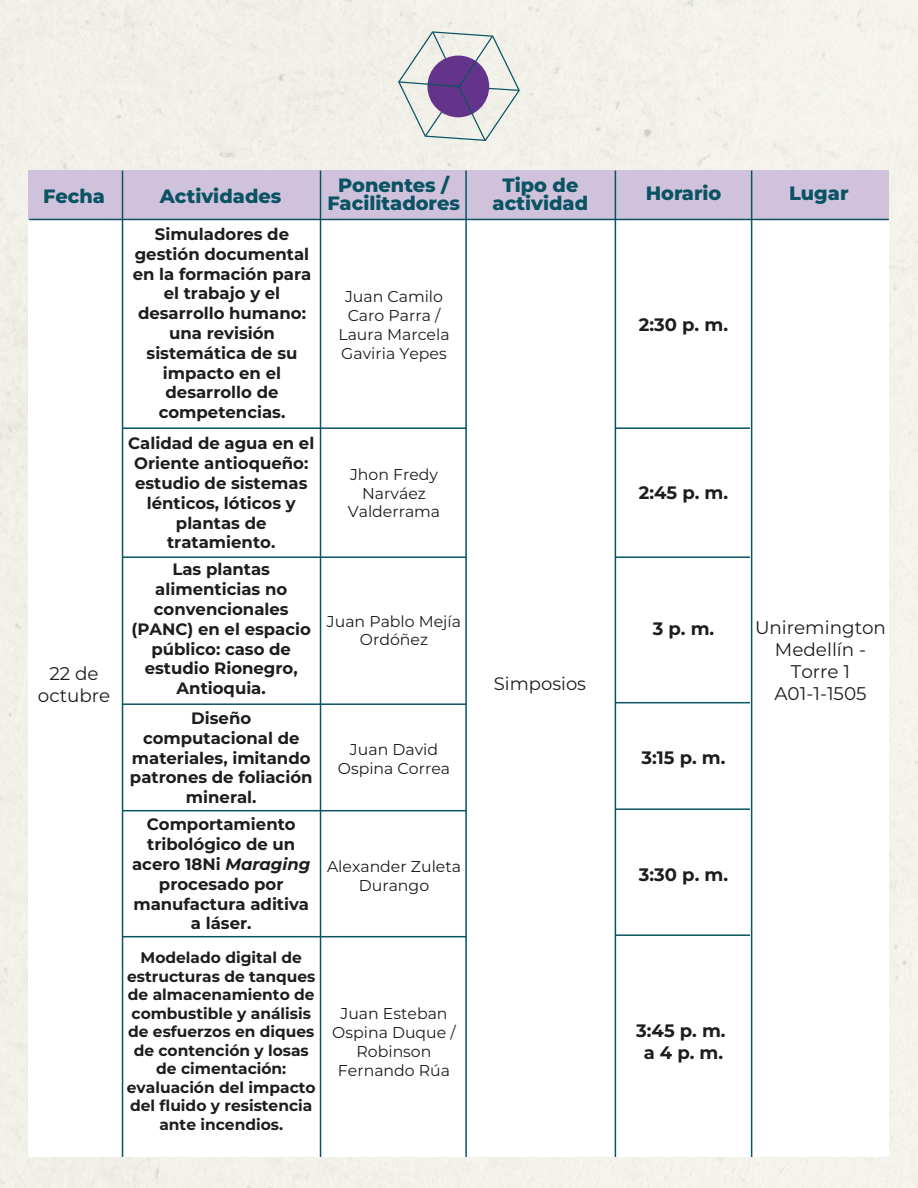
<style>
.page{position:relative;width:918px;height:1188px;background:#fff}
.page>*{position:absolute;margin:0;border:0;box-sizing:border-box;transform-origin:0 0}
.t1{font:800 19.2px/18.3px "Montserrat";color:#095362;text-align:center}
.t2{font:18.3px/22px "Montserrat";color:#1d1d1b;text-align:center}
.t3{font:700 18px/21.6px "Montserrat";color:#1d1d1b;text-align:center}
.t4{font:18px "Montserrat";color:#1d1d1b}
.t5{font:700 16.5px/19.8px "Montserrat";color:#1d1d1b;text-align:center}
.t6{font:15.75px/18.9px "Montserrat";color:#1d1d1b;text-align:center}
.t7{font:700 15.45px/18.6px "Montserrat";color:#1d1d1b;text-align:center}
.s1{font-style:italic}
</style>
<div class="page">
<div style="left:28px;top:170px;width:862px;height:50px;background:#d0c2dc"></div>
<hr style="left:29px;top:219px;width:860px;height:1px;background:#095362">
<hr style="left:122px;top:427px;width:344px;height:2px;background:#095362">
<hr style="left:320px;top:171px;width:1px;height:986px;background:#095362">
<hr style="left:122px;top:171px;width:1px;height:986px;background:#095362">
<hr style="left:465px;top:171px;width:2px;height:986px;background:#095362">
<hr style="left:615px;top:171px;width:1px;height:986px;background:#095362">
<hr style="left:751px;top:171px;width:1px;height:986px;background:#095362">
<hr style="left:616px;top:427px;width:134px;height:2px;background:#095362">
<hr style="left:122px;top:703px;width:344px;height:2px;background:#095362">
<hr style="left:616px;top:702px;width:134px;height:1px;background:#095362">
<hr style="left:122px;top:810px;width:344px;height:1px;background:#095362">
<hr style="left:616px;top:808px;width:134px;height:2px;background:#095362">
<hr style="left:122px;top:936px;width:344px;height:1px;background:#095362">
<hr style="left:616px;top:934px;width:134px;height:2px;background:#095362">
<hr style="left:122px;top:556px;width:344px;height:2px;background:#095362">
<hr style="left:616px;top:556px;width:134px;height:2px;background:#095362">
<svg style="left:398px;top:31px;width:122px;height:110px;background:#c5becc"></svg>
<p class="t1" style="left:43px;top:186px;width:63px">Fecha</p>
<p class="t1" style="left:160px;top:186px;width:123px">Actividades</p>
<p class="t1" style="left:327px;top:175px;width:134px">Ponentes /<br>Facilitadores</p>
<p class="t1" style="left:493px;top:175px;width:97px">Tipo de actividad</p>
<p class="t1" style="left:646px;top:183px;width:77px">Horario</p>
<p class="t1" style="left:789px;top:183px;width:61px">Lugar</p>
<p class="t2" style="left:38px;top:662px;width:74px">22 de octubre</p>
<p class="t5" style="left:133px;top:223px;width:180px">Simuladores de gestión documental en la formación para el trabajo y el desarrollo humano: una revisión sistemática de su impacto en el desarrollo de competencias.</p>
<p class="t5" style="left:128px;top:433px;width:188px">Calidad de agua en el<br>Oriente antioqueño: estudio de sistemas lénticos, lóticos y plantas de tratamiento.</p>
<p class="t5" style="left:132px;top:559px;width:181px">Las plantas alimenticias no convencionales (PANC) en el espacio público: caso de estudio Rionegro,<br>Antioquia.</p>
<p class="t5" style="left:130px;top:707px;width:184px">Diseño computacional de materiales, imitando patrones de foliación mineral.</p>
<p class="t5" style="left:132px;top:814px;width:180px">Comportamiento tribológico de un acero 18Ni <span class="s1">Maraging </span>procesado por manufactura aditiva a láser.</p>
<p class="t7" style="left:127px;top:948px;width:190px">Modelado digital de estructuras de tanques de almacenamiento de combustible y análisis de esfuerzos en diques de contención y losas de cimentación: evaluación del impacto del fluido y resistencia ante incendios.</p>
<p class="t6" style="left:338px;top:287px;width:113px">Juan Camilo<br>Caro Parra /<br>Laura Marcela<br>Gaviria Yepes</p>
<p class="t6" style="left:348px;top:464px;width:94px">Jhon Fredy<br>Narváez<br>Valderrama</p>
<p class="t6" style="left:327px;top:611px;width:136px">Juan Pablo Mejía<br>Ordóñez</p>
<p class="t4" style="left:494px;top:671px;width:94px">Simposios</p>
<p class="t3" style="left:639px;top:313px;width:91px">2:30 p. m.</p>
<p class="t3" style="left:639px;top:481px;width:91px">2:45 p. m.</p>
<p class="t3" style="left:653px;top:617px;width:63px">3 p. m.</p>
<p class="t6" style="left:338px;top:739px;width:114px">Juan David<br>Ospina Correa</p>
<p class="t3" style="left:641px;top:746px;width:86px">3:15 p. m.</p>
<p class="t6" style="left:327px;top:856px;width:136px">Alexander Zuleta<br>Durango</p>
<p class="t3" style="left:639px;top:863px;width:91px">3:30 p. m.</p>
<p class="t6" style="left:332px;top:1004px;width:125px">Juan Esteban<br>Ospina Duque /<br>Robinson<br>Fernando Rúa</p>
<p class="t3" style="left:636px;top:1019px;width:91px">3:45 p. m. a 4 p. m.</p>
<p class="t2" style="left:755px;top:616px;width:132px">Uniremington<br>Medellín -<br>Torre 1<br>A01-1-1505</p>
</div>
